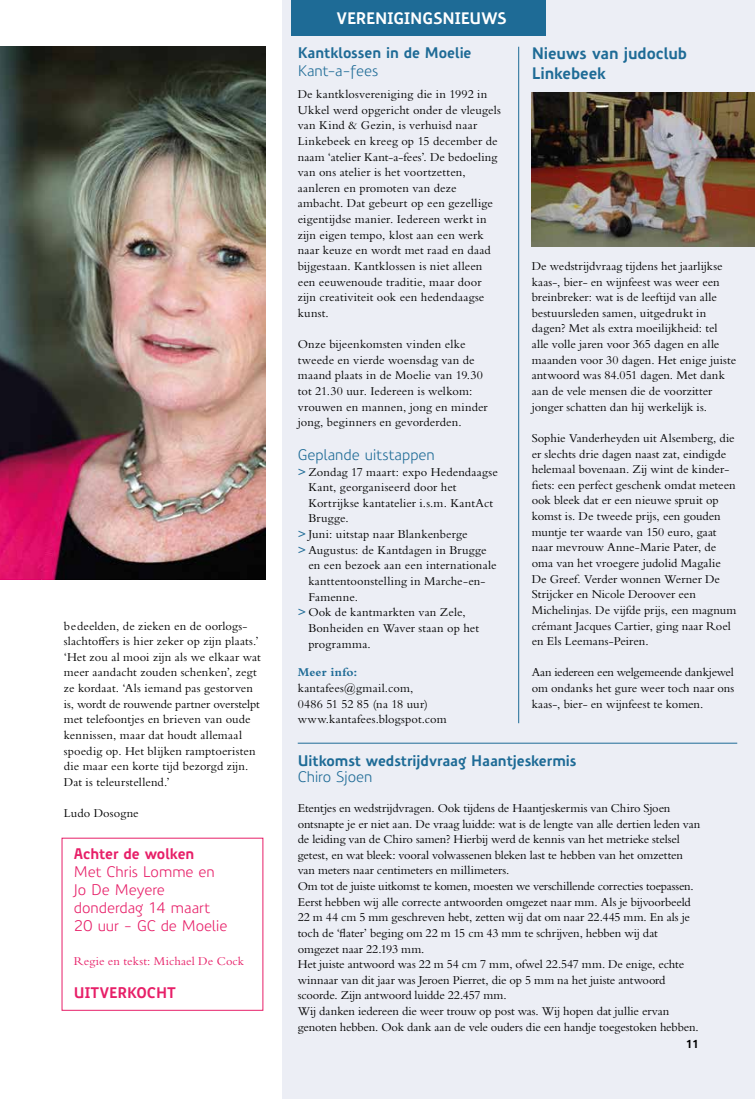
<style>
.page{position:relative;width:755px;height:1099px;background:#fff}
.page>*{position:absolute;margin:0;border:0;box-sizing:border-box;transform-origin:0 0}
.t1{font:700 16.25px/19.5px "Precious Sans";color:#1e6b96}
.t2{font:700 16.25px "Precious Sans";letter-spacing:-.005em;color:#fff}
.t3{font:700 15px "Precious Sans";color:#1e6b96}
.t4{font:15px/18px "Precious Sans";letter-spacing:-.005em;color:#e71f68}
.t5{font:15px "Precious Sans";color:#1e6b96}
.t6{font:700 15px "Precious Sans";color:#e71f68}
.t7{font:12.5px/15.6px "Bembo Std";letter-spacing:.005em;color:#000}
.t8{font:12.5px "Bembo Std";letter-spacing:.005em;color:#e71f68}
.t9{font:12.5px "Bembo Std";letter-spacing:.025em;color:#000}
.t10{font:700 12.5px "Bembo Std";color:#1e6b96}
.t11{font:700 11.25px "Precious Sans";color:#000}
.s1{font-weight:700;color:#1e6b96}
</style>
<div class="page">
<div style="left:282px;top:0;width:473px;height:1098px;background:#eceef5"></div>
<div style="left:291px;top:0;width:255px;height:35px;background:#1e6b96"></div>
<hr style="left:518px;top:47px;width:1px;height:676px;background:#1e6b96">
<img style="left:0;top:47px;width:265px;height:533px">
<hr style="left:298px;top:743px;width:439px;height:1px;background:#1e6b96">
<img style="left:531px;top:93px;width:224px;height:153px">
<p class="t7" style="left:64px;top:617px;width:198px">bedeelden, de zieken en de oorlogs&shy;slachtoffers is hier zeker op zijn plaats.’ ‘Het zou al mooi zijn als we elkaar wat meer aandacht zouden schenken’, zegt ze kordaat. ‘Als iemand pas gestorven is, wordt de rouwende partner overstelpt met telefoontjes en brieven van oude kennissen, maar dat houdt allemaal spoedig op. Het blijken ramptoeristen die maar een korte tijd bezorgd zijn.<br>Dat is teleurstellend.’</p>
<p class="t7" style="left:64px;top:805px;width:76px">Ludo Dosogne</p>
<p class="t6" style="left:74px;top:844px;width:122px">Achter de wolken</p>
<p class="t4" style="left:74px;top:862px;width:155px">Met Chris Lomme en<br>Jo De Meyere donderdag 14 maart<br>20 uur - GC de Moelie</p>
<p class="t8" style="left:74px;top:953px;width:172px">Regie en tekst: Michael De Cock</p>
<p class="t6" style="left:74px;top:983px;width:11px">UITVERKOCHT</p>
<h1 class="t2" style="left:337px;top:8px;width:171px">verenigingsnieuws</h1>
<p class="t3" style="left:298px;top:43px;width:175px">Kantklossen in de Moelie</p>
<p class="t5" style="left:298px;top:61px;width:82px">Kant-a-fees</p>
<p class="t7" style="left:298px;top:86px;width:205px">De kantklosvereniging die in 1992 in Ukkel werd opgericht onder de vleugels van Kind &amp; Gezin, is verhuisd naar Linkebeek en kreeg op 15 december de naam ‘atelier Kant-a-fees’. De bedoeling van ons atelier is het voortzetten, aanleren en promoten van deze ambacht. Dat gebeurt op een gezellige eigentijdse manier. Iedereen werkt in zijn eigen tempo, klost aan een werk naar keuze en wordt met raad en daad bijgestaan. Kantklossen is niet alleen een eeuwenoude traditie, maar door zijn creativiteit ook een hedendaagse kunst.</p>
<p class="t7" style="left:298px;top:336px;width:191px">Onze bijeenkomsten vinden elke tweede en vierde woensdag van de maand plaats in de Moelie van 19.30 tot 21.30 uur. Iedereen is welkom: vrouwen en mannen, jong en minder jong, beginners en gevorderden.</p>
<p class="t5" style="left:298px;top:445px;width:139px">Geplande uitstappen</p>
<p class="t7" style="left:298px;top:463px;width:202px"><span class="s1">&gt;</span> Zondag 17 maart: expo Hedendaagse</p>
<p class="t7" style="left:308px;top:479px;width:150px">Kant, georganiseerd door het</p>
<p class="t7" style="left:308px;top:495px;width:186px">Kortrijkse kantatelier i.s.m. KantAct</p>
<p class="t7" style="left:308px;top:510px;width:42px">Brugge.</p>
<p class="t7" style="left:298px;top:526px;width:171px"><span class="s1">&gt;</span> Juni: uitstap naar Blankenberge</p>
<p class="t7" style="left:298px;top:541px;width:190px"><span class="s1">&gt;</span> Augustus: de Kantdagen in Brugge</p>
<p class="t7" style="left:308px;top:557px;width:190px">en een bezoek aan een internationale</p>
<p class="t7" style="left:308px;top:573px;width:179px">kanttentoonstelling in Marche-en-</p>
<p class="t7" style="left:308px;top:588px;width:51px">Famenne.</p>
<p class="t7" style="left:298px;top:604px;width:170px"><span class="s1">&gt;</span> Ook de kantmarkten van Zele,</p>
<p class="t7" style="left:308px;top:620px;width:172px">Bonheiden en Waver staan op het</p>
<p class="t9" style="left:308px;top:636px;width:64px">programma.</p>
<p class="t10" style="left:298px;top:665px;width:61px">Meer info:</p>
<p class="t7" style="left:298px;top:680px;width:150px">kantafees@gmail.com,<br>0486 51 52 85 (na 18 uur) www.kantafees.blogspot.com</p>
<h1 class="t1" style="left:531px;top:44px;width:157px">N ieuws van judoclub<br>Linkebeek</h1>
<p class="t7" style="left:531px;top:258px;width:206px">De wedstrijdvraag tijdens het jaarlijkse kaas-, bier- en wijnfeest was weer een breinbreker: wat is de leeftijd van alle bestuursleden samen, uitgedrukt in dagen? Met als extra moeilijkheid: tel alle volle jaren voor 365 dagen en alle maanden voor 30 dagen. Het enige juiste antwoord was 84.051 dagen. Met dank aan de vele mensen die de voorzitter jonger schatten dan hij werkelijk is.</p>
<p class="t7" style="left:531px;top:430px;width:206px">Sophie Vanderheyden uit Alsemberg, die er slechts drie dagen naast zat, eindigde helemaal bovenaan. Zij wint de kinder&shy;fiets: een perfect geschenk omdat meteen ook bleek dat er een nieuwe spruit op komst is. De tweede prijs, een gouden muntje ter waarde van 150 euro, gaat naar mevrouw Anne-Marie Pater, de oma van het vroegere judolid Magalie De Greef. Verder wonnen Werner De Strijcker en Nicole Deroover een Michelinjas. De vijfde prijs, een magnum crémant Jacques Cartier, ging naar Roel en Els Leemans-Peiren.</p>
<p class="t7" style="left:531px;top:664px;width:204px;text-align:justify">Aan iedereen een welgemeende dankjewel om ondanks het gure weer toch naar ons kaas-, bier- en wijnfeest te komen.</p>
<p class="t3" style="left:298px;top:751px;width:280px">U itkomst wedstrijdvraag H aantjeskermis</p>
<p class="t5" style="left:298px;top:767px;width:76px">Chiro Sjoen</p>
<p class="t7" style="left:298px;top:800px;width:404px">Etentjes en wedstrijdvragen. Ook tijdens de Haantjeskermis van Chiro Sjoen ontsnapte je er niet aan. De vraag luidde: wat is de lengte van alle dertien leden van de leiding van de Chiro samen? Hierbij werd de kennis van het metrieke stelsel getest, en wat bleek: vooral volwassenen bleken last te hebben van het omzetten van meters naar centimeters en millimeters.<br>Om tot de juiste uitkomst te komen, moesten we verschillende correcties toepassen.<br>Eerst hebben wij alle correcte antwoorden omgezet naar mm. Als je bijvoorbeeld 22 m 44 cm 5 mm geschreven hebt, zetten wij dat om naar 22.445 mm. En als je toch de ‘flater’ beging om 22 m 15 cm 43 mm te schrijven, hebben wij dat omgezet naar 22.193 mm.<br>Het juiste antwoord was 22 m 54 cm 7 mm, ofwel 22.547 mm. De enige, echte winnaar van dit jaar was Jeroen Pierret, die op 5 mm na het juiste antwoord scoorde. Zijn antwoord luidde 22.457 mm.<br>Wij danken iedereen die weer trouw op post was. Wij hopen dat jullie ervan genoten hebben. Ook dank aan de vele ouders die een handje toegestoken hebben.</p>
<p class="t11" style="left:686px;top:1037px;width:15px">11</p>
</div>
